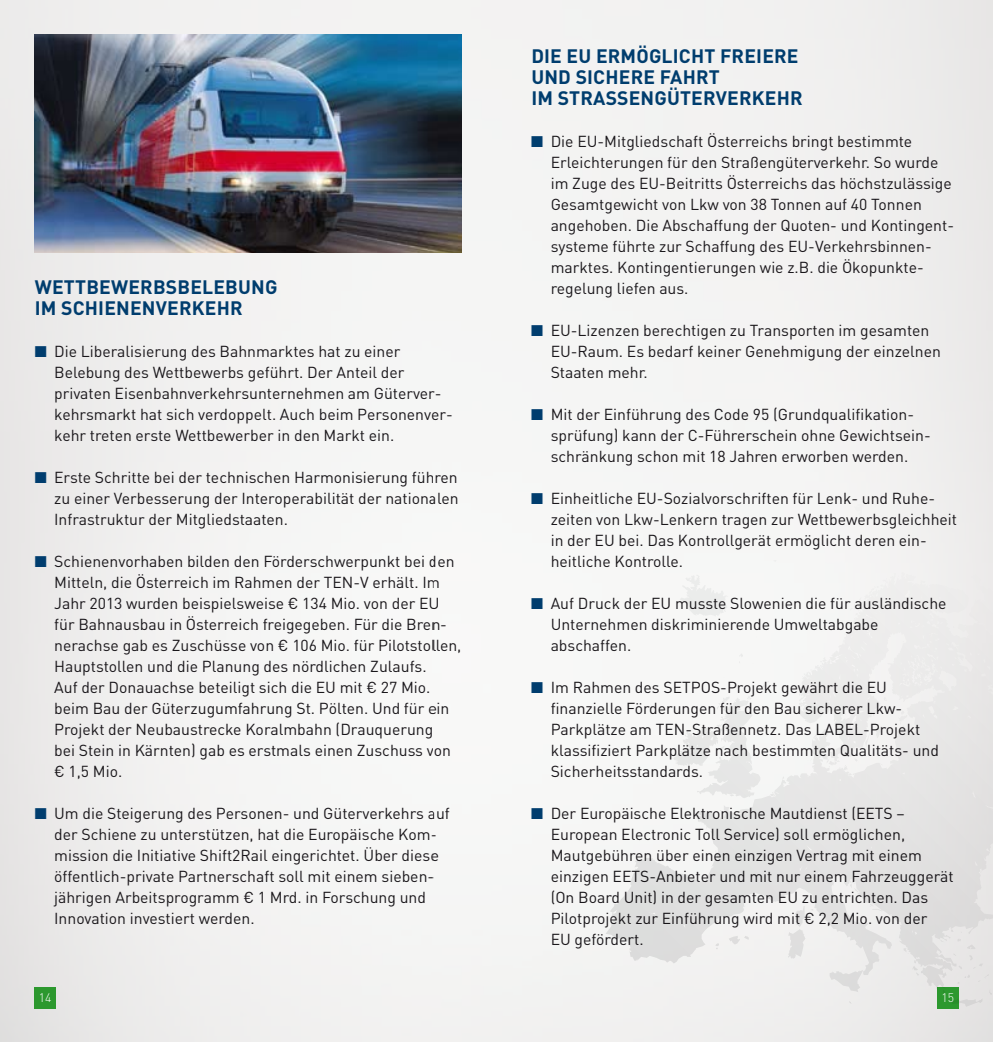
<style>
.page{position:relative;width:993px;height:1042px;background:#fff}
.page>*{position:absolute;margin:0;border:0;box-sizing:border-box;transform-origin:0 0}
.t1{font:700 19.25px/21px "DIN Pro";letter-spacing:.01em;color:#003d6e}
.t2{font:15.75px/21px "DIN Pro";color:#1a171b}
.t3{font:300 12.25px "DIN Pro";color:#fff}
.s1{color:#003d6e}
</style>
<div class="page">
<img style="left:0;top:0;width:992px;height:1042px">
<div style="left:936px;top:987px;width:21px;height:21px;background:#2c982e"></div>
<div style="left:35px;top:987px;width:21px;height:21px;background:#2c982e"></div>
<img style="left:35px;top:35px;width:426px;height:217px">
<svg style="left:481px;top:504px;width:511px;height:503px;fill:#f4f4f3"></svg>
<p class="t1" style="left:35px;top:276px;width:51px">WETTBEWERBSBELEBUNG<br>IM SCHIENENVERKEHR</p>
<p class="t2" style="left:54px;top:340px;width:400px;text-indent:-19px"><span class="s1">■</span> Die Liberalisierung des Bahnmarktes hat zu einer Belebung des Wettbewerbs geführt. Der Anteil der privaten Eisenbahnverkehrsunternehmen am Güterver&shy;kehrsmarkt hat sich verdoppelt. Auch beim Personenver&shy;kehr treten erste Wettbewerber in den Markt ein.</p>
<p class="t2" style="left:54px;top:466px;width:406px;text-align:justify;text-indent:-19px"><span class="s1">■</span> Erste Schritte bei der technischen Harmonisierung führen zu einer Verbesserung der Interoperabilität der nationalen Infrastruktur der Mitgliedstaaten.</p>
<p class="t2" style="left:54px;top:550px;width:408px;text-indent:-19px"><span class="s1">■</span> Schienenvorhaben bilden den Förderschwerpunkt bei den Mitteln, die Österreich im Rahmen der TEN-V erhält. Im Jahr 2013 wurden beispielsweise € 134 Mio. von der EU für Bahnausbau in Österreich freigegeben. Für die Bren&shy;nerachse gab es Zuschüsse von € 106 Mio. für Pilotstollen, Hauptstollen und die Planung des nördlichen Zulaufs.<br>Auf der Donauachse beteiligt sich die EU mit € 27 Mio. beim Bau der Güterzugumfahrung St. Pölten. Und für ein Projekt der Neubaustrecke Koralmbahn (Drauquerung<br>bei Stein in Kärnten) gab es erstmals einen Zuschuss von € 1,5 Mio.</p>
<p class="t2" style="left:54px;top:802px;width:397px;text-indent:-19px"><span class="s1">■</span> Um die Steigerung des Personen- und Güterverkehrs auf der Schiene zu unterstützen, hat die Europäische Kom&shy;mission die Initiative Shift2Rail eingerichtet. Ü ber diese öffentlich-private Partnerschaft soll mit einem sieben&shy;jährigen Arbeitsprogramm € 1 Mrd. in Forschung und Innovation investiert werden.</p>
<p class="t1" style="left:531px;top:45px;width:78px">DIE EU ERMÖGLICHT</p>
<p class="t1" style="left:719px;top:45px;width:12px">FREIERE</p>
<p class="t1" style="left:531px;top:66px;width:14px">UND</p>
<p class="t1" style="left:575px;top:66px;width:13px">SICHERE</p>
<p class="t1" style="left:659px;top:66px;width:24px">FAHRT</p>
<p class="t1" style="left:531px;top:87px;width:51px">IM STRA</p>
<p class="t1" style="left:605px;top:87px;width:37px">SSENGÜTERVERKEHR</p>
<p class="t2" style="left:550px;top:130px;width:405px;text-indent:-19px"><span class="s1">■</span> Die EU-Mitgliedschaft Österreichs bringt bestimmte Erleichterungen für den Straßengüterverkehr. So wurde im Zuge des EU-Beitritts Österreichs das höchstzulässige Gesamtgewicht von Lkw von 38 Tonnen auf 40 Tonnen angehoben. Die Abschaffung der Quoten- und Kontingent&shy;systeme führte zur Schaffung des EU-Verkehrsbinnen&shy;marktes. Kontingentierungen wie z.B. die Ökopunkte&shy;regelung liefen aus.</p>
<p class="t2" style="left:550px;top:319px;width:392px;text-indent:-19px"><span class="s1">■</span> EU-Lizenzen berechtigen zu Transporten im gesamten<br>EU-Raum. Es bedarf keiner Genehmigung der einzelnen<br>Staaten mehr.</p>
<p class="t2" style="left:550px;top:403px;width:381px;text-indent:-19px"><span class="s1">■</span> Mit der Einführung des Code 95 (Grundqualifikation&shy;sprüfung) kann der C-Führerschein ohne Gewichtsein&shy;schränkung schon mit 18 Jahren erworben werden.</p>
<p class="t2" style="left:550px;top:487px;width:408px;text-indent:-19px"><span class="s1">■</span> Einheitliche EU-Sozialvorschriften für Lenk- und Ruhe&shy;zeiten von Lkw-Lenkern tragen zur Wettbewerbsgleichheit in der EU bei. Das Kontrollgerät ermöglicht deren ein&shy;heitliche Kontrolle.</p>
<p class="t2" style="left:550px;top:592px;width:397px;text-indent:-19px"><span class="s1">■</span> Auf Druck der EU musste Slowenien die für ausländische<br>Unternehmen diskriminierende Umweltabgabe abschaffen.</p>
<p class="t2" style="left:550px;top:676px;width:390px;text-indent:-19px"><span class="s1">■</span> Im Rahmen des SETPOS-Projekt gewährt die EU finanzielle Förderungen für den Bau sicherer Lkw-Parkplätze am TEN-Straßennetz. Das LABEL-Projekt klassifiziert Parkplätze nach bestimmten Qualitäts- und Sicherheitsstandards.</p>
<p class="t2" style="left:550px;top:802px;width:404px;text-indent:-19px"><span class="s1">■</span> Der Europäische Elektronische Mautdienst (EETS – European Electronic Toll Service) soll ermöglichen, Mautgebühren über einen einzigen Vertrag mit einem einzigen EETS-Anbieter und mit nur einem Fahrzeuggerät (On Board Unit) in der gesamten EU zu entrichten. Das Pilotprojekt zur Einführung wird mit € 2,2 Mio. von der<br>EU gefördert.</p>
<p class="t3" style="left:39px;top:989px;width:14px">14</p>
<p class="t3" style="left:941px;top:989px;width:14px">15</p>
</div>
